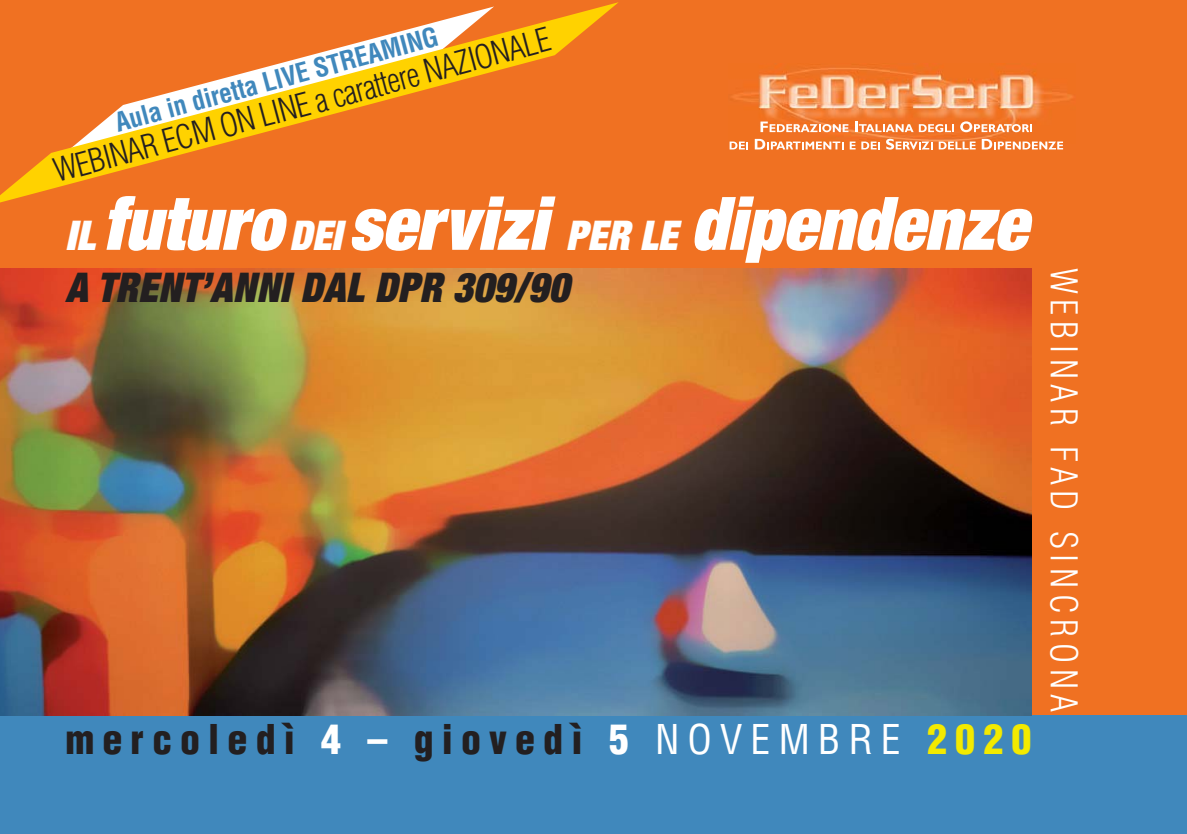
<style>
.page{position:relative;width:1187px;height:834px;background:#fff}
.page>*{position:absolute;margin:0;border:0;box-sizing:border-box;transform-origin:0 0}
.t1{font:italic 900 expanded 73.8px "Helvetica Neue";color:#fff;scale:.95 1}
.t2{font:italic 900 expanded 41px "Helvetica Neue";color:#231f20;scale:.95 1}
.t3{font:900 condensed 40px "Helvetica";letter-spacing:.205em;color:#231f20}
.t4{font:300 condensed 36px "Helvetica";letter-spacing:.16em;color:#fff}
.t5{font:300 condensed 32px "Helvetica";color:#231f20}
.t6{font:700 condensed 26px "Helvetica";color:#4088bc}
.s1{font-size:41px}
.s2{color:#fff}
.s3{font-weight:400;color:#fff}
.s4{color:#f3ea00}
</style>
<div class="page">
<div style="left:0;top:0;width:1187px;height:833px;background:#f07122"></div>
<div style="left:0;top:715px;width:1187px;height:118px;background:#4088bc"></div>
<img style="left:0;top:268px;width:1031px;height:447px">
<svg style="left:0;top:2px;width:619px;height:201px"></svg>
<img style="left:729px;top:67px;width:344px;height:76px">
<svg style="left:730px;top:141px;width:18px;height:8px"></svg>
<svg style="left:755px;top:139px;width:88px;height:10px"></svg>
<svg style="left:850px;top:141px;width:5px;height:8px"></svg>
<svg style="left:861px;top:141px;width:19px;height:8px"></svg>
<svg style="left:886px;top:139px;width:47px;height:11px"></svg>
<svg style="left:939px;top:141px;width:37px;height:8px"></svg>
<svg style="left:982px;top:139px;width:81px;height:10px"></svg>
<svg style="left:760px;top:121px;width:88px;height:11px"></svg>
<svg style="left:855px;top:121px;width:99px;height:11px"></svg>
<svg style="left:960px;top:121px;width:72px;height:11px"></svg>
<p class="t6" style="left:113px;top:113px;width:335px;rotate:-15deg">Aula in diretta LIVE STREAMING</p>
<p class="t5" style="left:51px;top:159px;width:515px;rotate:-15deg">WEBINAR ECM ON LINE a carattere NAZIONALE</p>
<h1 class="t1" style="left:65px;top:197px;width:1028px"><span class="s1">IL</span> futuro<span class="s1">DEI</span> servizi <span class="s1">PER LE</span> dipendenze</h1>
<p class="t2" style="left:65px;top:273px;width:539px">A TRENT ’ANNI DAL DPR 309/90</p>
<p class="t3" style="left:65px;top:724px;width:968px">mercoledì <span class="s2">4 –</span> giovedì <span class="s2">5</span> <span class="s3">NOVEMBRE</span> <span class="s4">2020</span></p>
<p class="t4" style="left:1078px;top:268px;width:446px;rotate:90deg">WEBINAR FAD SINCRONA</p>
</div>
